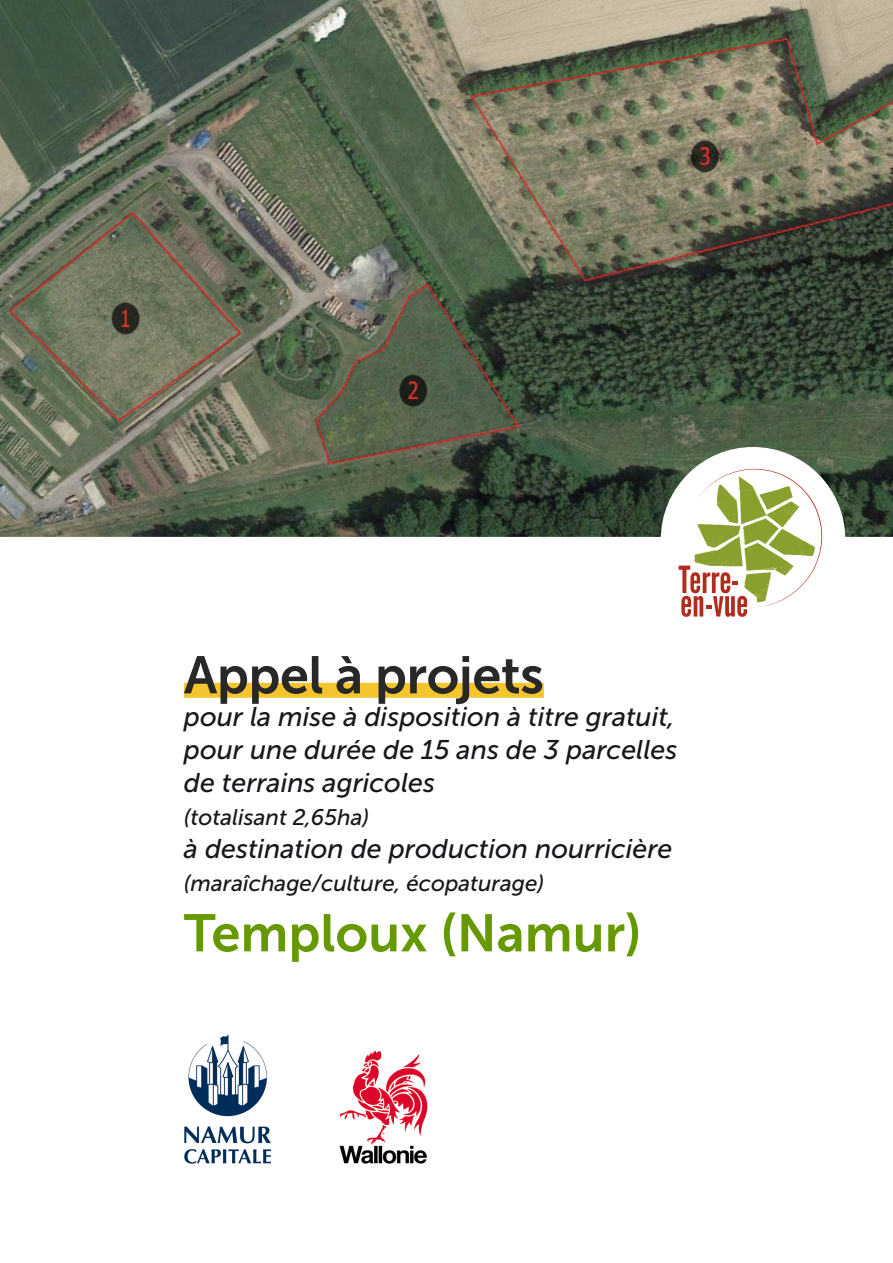
<style>
.page{position:relative;width:893px;height:1263px;background:#fff}
.page>*{position:absolute;margin:0;border:0;box-sizing:border-box;transform-origin:0 0}
.t1{font:52.5px "Museo Sans 700";color:#690}
.t2{font:52.5px "Museo Sans 700";letter-spacing:-.01em;color:#282827}
.t3{font:italic 27px/33px "Museo Sans 500";color:#1a171c;text-align:justify}
.t4{font:italic 22.5px "Museo Sans 500";color:#1a171c}
</style>
<div class="page">
<img style="left:0;top:0;width:893px;height:536px">
<img style="left:339px;top:1050px;width:89px;height:114px">
<div style="left:661px;top:447px;width:184px;height:184px;background:#fff;border-radius:50%"></div>
<img style="left:184px;top:1034px;width:87px;height:130px">
<img style="left:684px;top:456px;width:137px;height:12px">
<svg style="left:679px;top:468px;width:143px;height:149px"></svg>
<div style="left:184px;top:683px;width:360px;height:15px;background:#f5c52d"></div>
<h1 class="t2" style="left:184px;top:646px;width:361px">Appel à projets</h1>
<p class="t3" style="left:184px;top:701px;width:495px">pour la mise à disposition à titre gratuit, pour une durée de 15 ans de 3 parcelles de terrains agricoles</p>
<p class="t4" style="left:184px;top:805px;width:187px">(totalisant 2,65ha)</p>
<p class="t3" style="left:184px;top:833px;width:490px">à destination de production nourricière</p>
<p class="t4" style="left:184px;top:871px;width:362px">(maraîchage/culture, écopaturage)</p>
<h1 class="t1" style="left:184px;top:904px;width:459px">Temploux (Namur)</h1>
</div>
